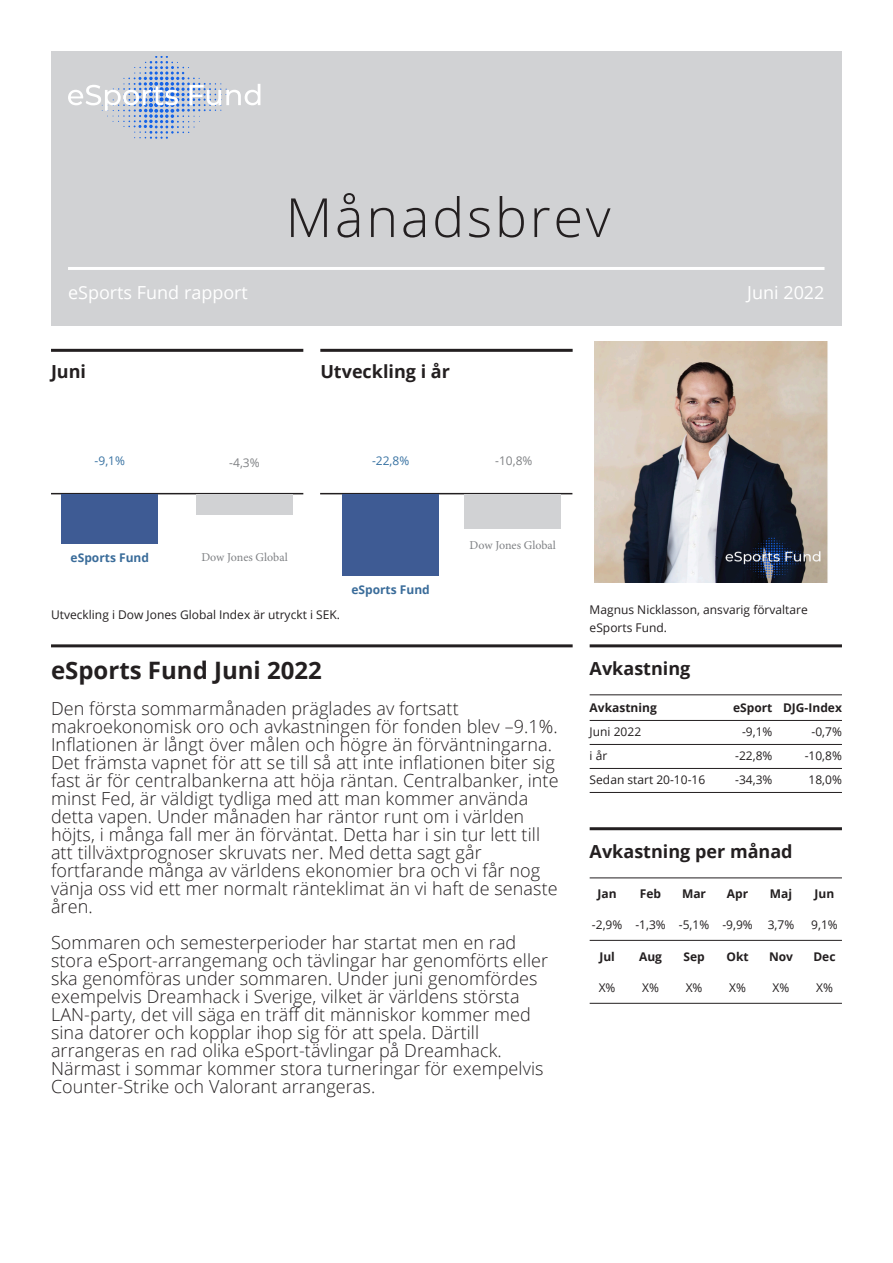
<style>
.page{position:relative;width:893px;height:1263px;background:#fff}
.page>*{position:absolute;margin:0;border:0;box-sizing:border-box;transform-origin:0 0}
.t1{font:300 54px "Open Sans";letter-spacing:.05em;color:#231f20}
.t2{font:700 24px "Open Sans";color:#231f20}
.t3{font:300 18px/18px "Open Sans";letter-spacing:.005em;color:#231f20}
.t4{font:700 18px "Open Sans";color:#231f20}
.t5{font:18px "Open Sans";color:#fff}
.t6{font:12px/18px "Open Sans";color:#231f20}
.t7{font:700 12px "Open Sans";color:#231f20}
.t8{font:12px "Minion Pro";letter-spacing:-.005em;color:#808285}
.t9{font:700 12px "Open Sans";color:#3a6c9a}
.t10{font:12px "Open Sans";color:#3872a2}
.t11{font:12px "Open Sans";color:#808285}
</style>
<div class="page">
<div style="left:51px;top:51px;width:791px;height:274px;background:#d1d2d4"></div>
<hr style="left:68px;top:267px;width:756px;height:3px;background:#fff">
<hr style="left:51px;top:349px;width:252px;height:3px;background:#231f20">
<hr style="left:51px;top:493px;width:252px;height:1px;background:#231f20">
<hr style="left:320px;top:493px;width:252px;height:1px;background:#231f20">
<hr style="left:51px;top:644px;width:522px;height:3px;background:#231f20">
<hr style="left:590px;top:644px;width:252px;height:3px;background:#231f20">
<hr style="left:590px;top:827px;width:252px;height:3px;background:#231f20">
<hr style="left:320px;top:349px;width:253px;height:3px;background:#231f20">
<img style="left:594px;top:341px;width:234px;height:241px">
<hr style="left:590px;top:720px;width:252px;height:1px;background:#231f20">
<hr style="left:590px;top:744px;width:252px;height:1px;background:#231f20">
<hr style="left:590px;top:768px;width:252px;height:1px;background:#231f20">
<hr style="left:590px;top:792px;width:252px;height:1px;background:#231f20">
<hr style="left:590px;top:940px;width:252px;height:1px;background:#231f20">
<hr style="left:590px;top:694px;width:252px;height:1px;background:#231f20">
<hr style="left:590px;top:878px;width:252px;height:1px;background:#231f20">
<hr style="left:590px;top:1003px;width:252px;height:1px;background:#231f20">
<div style="left:61px;top:494px;width:97px;height:50px;background:#3e5b94"></div>
<div style="left:196px;top:495px;width:97px;height:20px;background:#d1d2d4"></div>
<div style="left:464px;top:494px;width:97px;height:35px;background:#d1d2d4"></div>
<div style="left:342px;top:494px;width:97px;height:82px;background:#3e5b94"></div>
<svg style="left:68px;top:56px;width:192px;height:82px"></svg>
<h1 class="t1" style="left:286px;top:180px;width:326px">Månadsbrev</h1>
<p class="t5" style="left:68px;top:280px;width:181px">eSports Fund rapport</p>
<p class="t5" style="left:747px;top:280px;width:79px">Juni 2022</p>
<p class="t4" style="left:51px;top:359px;width:37px">Juni</p>
<p class="t4" style="left:320px;top:359px;width:131px">Utveckling i år</p>
<p class="t10" style="left:95px;top:453px;width:32px">-9,1%</p>
<p class="t11" style="left:229px;top:454px;width:32px">-4,3%</p>
<p class="t10" style="left:372px;top:453px;width:39px">-22,8%</p>
<p class="t9" style="left:71px;top:549px;width:80px">eSports Fund</p>
<p class="t8" style="left:201px;top:549px;width:88px">Dow Jones Global</p>
<p class="t6" style="left:51px;top:605px;width:290px">Utveckling i Dow Jones Global Index är utryckt i SEK.</p>
<p class="t9" style="left:351px;top:581px;width:80px">eSports Fund</p>
<p class="t11" style="left:495px;top:452px;width:39px">-10,8%</p>
<p class="t8" style="left:470px;top:537px;width:88px">Dow Jones Global</p>
<h2 class="t2" style="left:51px;top:653px;width:272px">eSports Fund Juni 2022</h2>
<p class="t3" style="left:51px;top:699px;width:509px">Den första sommarmånaden präglades av fortsatt makroekonomisk oro och avkastningen för fonden blev –9.1%.<br>Inflationen är långt över målen och högre än förväntningarna.<br>Det främsta vapnet för att se till så att inte inflationen biter sig fast är för centralbankerna att höja räntan. Centralbanker, inte minst Fed, är väldigt tydliga med att man kommer använda detta vapen. Under månaden har räntor runt om i världen höjts, i många fall mer än förväntat. Detta har i sin tur lett till att tillväxtprognoser skruvats ner. Med detta sagt går fortfarande många av världens ekonomier bra och vi får nog vänja oss vid ett mer normalt ränteklimat än vi haft de senaste åren.</p>
<p class="t3" style="left:51px;top:933px;width:499px">Sommaren och semesterperioder har startat men en rad stora eSport-arrangemang och tävlingar har genomförts eller ska genomföras under sommaren. Under juni genomfördes exempelvis Dreamhack i Sverige, vilket är världens största LAN-party, det vill säga en träff dit människor kommer med sina datorer och kopplar ihop sig för att spela. Därtill arrangeras en rad olika eSport-tävlingar på Dreamhack.<br>Närmast i sommar kommer stora turneringar för exempelvis Counter-Strike och Valorant arrangeras.</p>
<p class="t6" style="left:590px;top:600px;width:220px">Magnus Nicklasson, ansvarig förvaltare eSports Fund.</p>
<p class="t4" style="left:590px;top:655px;width:102px">Avkastning</p>
<p class="t7" style="left:590px;top:699px;width:69px">Avkastning</p>
<p class="t7" style="left:733px;top:699px;width:110px">eSport DJG-Index</p>
<p class="t6" style="left:590px;top:722px;width:53px">Juni 2022</p>
<p class="t6" style="left:742px;top:722px;width:32px">-9,1%</p>
<p class="t6" style="left:811px;top:722px;width:32px">-0,7%</p>
<p class="t6" style="left:590px;top:746px;width:19px">i år</p>
<p class="t6" style="left:735px;top:746px;width:39px">-22,8%</p>
<p class="t6" style="left:805px;top:746px;width:39px">-10,8%</p>
<p class="t6" style="left:590px;top:770px;width:117px">Sedan start 20-10-16</p>
<p class="t6" style="left:735px;top:770px;width:39px">-34,3%</p>
<p class="t6" style="left:808px;top:770px;width:35px">18,0%</p>
<p class="t4" style="left:590px;top:838px;width:204px">Avkastning per månad</p>
<p class="t7" style="left:598px;top:885px;width:21px">Jan</p>
<p class="t6" style="left:592px;top:916px;width:32px">-2,9%</p>
<p class="t7" style="left:599px;top:948px;width:17px">Jul</p>
<p class="t6" style="left:599px;top:979px;width:18px">X%</p>
<p class="t7" style="left:640px;top:885px;width:23px">Feb</p>
<p class="t6" style="left:635px;top:916px;width:32px">-1,3%</p>
<p class="t7" style="left:639px;top:948px;width:24px">Aug</p>
<p class="t6" style="left:642px;top:979px;width:18px">X%</p>
<p class="t7" style="left:682px;top:885px;width:26px">Mar</p>
<p class="t6" style="left:679px;top:916px;width:32px">-5,1%</p>
<p class="t7" style="left:683px;top:948px;width:23px">Sep</p>
<p class="t6" style="left:686px;top:979px;width:18px">X%</p>
<p class="t7" style="left:727px;top:885px;width:23px">Apr</p>
<p class="t6" style="left:722px;top:916px;width:32px">-9,9%</p>
<p class="t7" style="left:726px;top:948px;width:24px">Okt</p>
<p class="t6" style="left:729px;top:979px;width:18px">X%</p>
<p class="t7" style="left:770px;top:885px;width:24px">Maj</p>
<p class="t6" style="left:768px;top:916px;width:28px">3,7%</p>
<p class="t7" style="left:769px;top:948px;width:26px">Nov</p>
<p class="t6" style="left:773px;top:979px;width:18px">X%</p>
<p class="t7" style="left:815px;top:885px;width:21px">Jun</p>
<p class="t6" style="left:811px;top:916px;width:28px">9,1%</p>
<p class="t7" style="left:813px;top:948px;width:24px">Dec</p>
<p class="t6" style="left:816px;top:979px;width:18px">X%</p>
</div>
